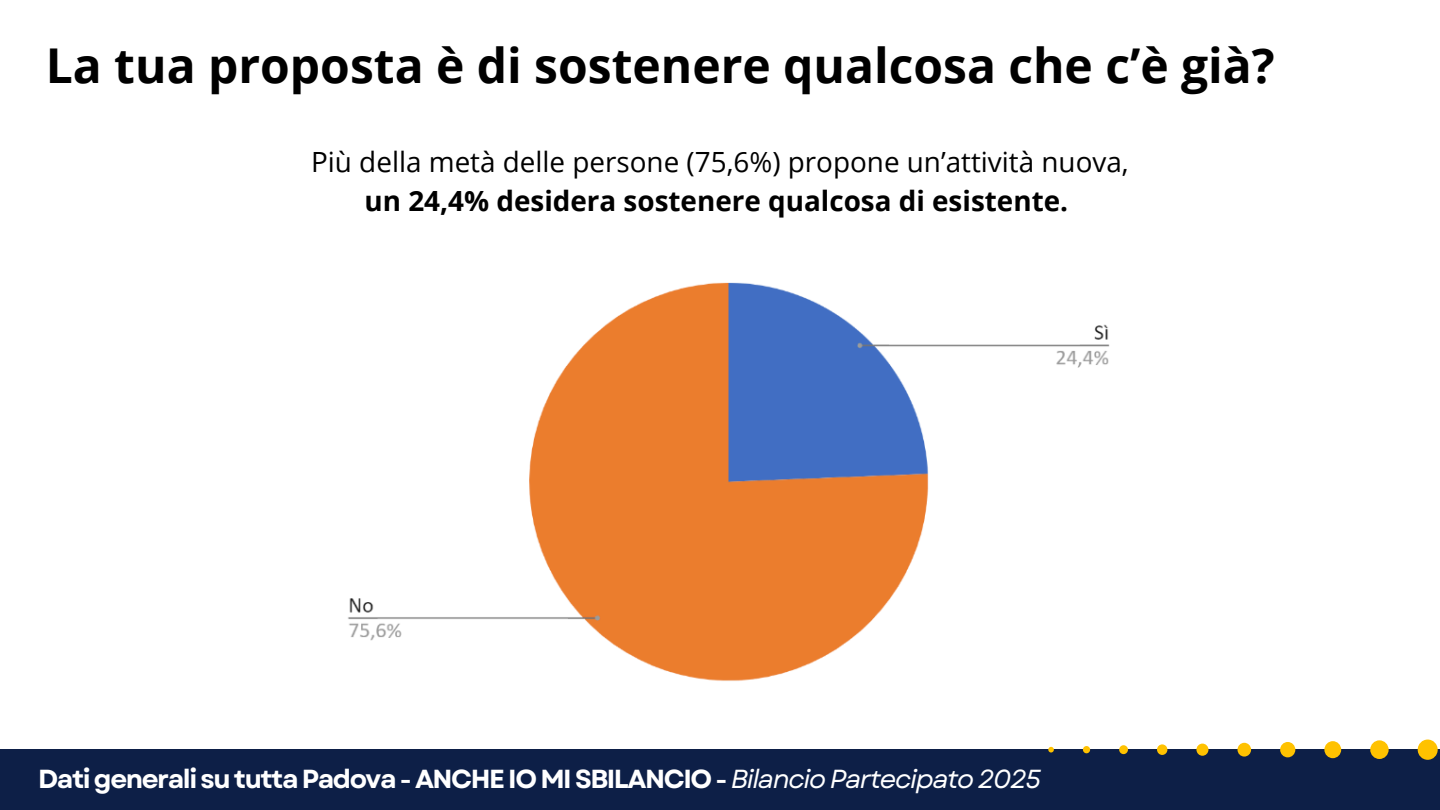
<style>
.page{position:relative;width:1440px;height:810px;background:#fff}
.page>*{position:absolute;margin:0;border:0;box-sizing:border-box;transform-origin:0 0}
.t1{font:700 48px "Open Sans";color:#000}
.t2{font:27.8px/38.2px "Open Sans";color:#000;text-align:center}
.t3{font:700 26.1px "Garet";letter-spacing:-.055em;color:#fff}
.s1{font-weight:700}
.s2{font-weight:400;font-style:italic}
</style>
<div class="page">
<div style="left:0;top:750px;width:1440px;height:60px;background:#0d1f47"></div>
<div style="left:1418px;top:740px;width:20px;height:20px;background:#ffc200;border-radius:50%"></div>
<div style="left:1370px;top:740px;width:19px;height:19px;background:#ffc200;border-radius:50%"></div>
<div style="left:1324px;top:741px;width:17px;height:17px;background:#ffc200;border-radius:50%"></div>
<div style="left:1280px;top:742px;width:15px;height:15px;background:#ffc200;border-radius:50%"></div>
<div style="left:1238px;top:743px;width:13px;height:14px;background:#ffc200;border-radius:50%"></div>
<div style="left:1196px;top:744px;width:12px;height:12px;background:#ffc200;border-radius:50%"></div>
<div style="left:1157px;top:744px;width:10px;height:11px;background:#ffc200;border-radius:50%"></div>
<div style="left:1119px;top:745px;width:9px;height:9px;background:#ffc200;border-radius:50%"></div>
<div style="left:1083px;top:746px;width:7px;height:7px;background:#ffc200;border-radius:50%"></div>
<svg style="left:1048px;top:747px;width:6px;height:6px"></svg>
<img style="left:348px;top:282px;width:762px;height:399px">
<p class="t1" style="left:46px;top:32px;width:1230px">La tua proposta è di sostenere qualcosa che c’è già?</p>
<p class="t2" style="left:311px;top:142px;width:819px">Più della metà delle persone (75,6%) propone un’attività nuova, <span class="s1">un 24,4% desidera sostenere qualcosa di esistente.</span></p>
<p class="t3" style="left:38px;top:760px;width:1004px">Dati generali su tutta Padova - ANCHE IO MI SBILANCIO - <span class="s2">Bilancio Partecipato 2025</span></p>
</div>
